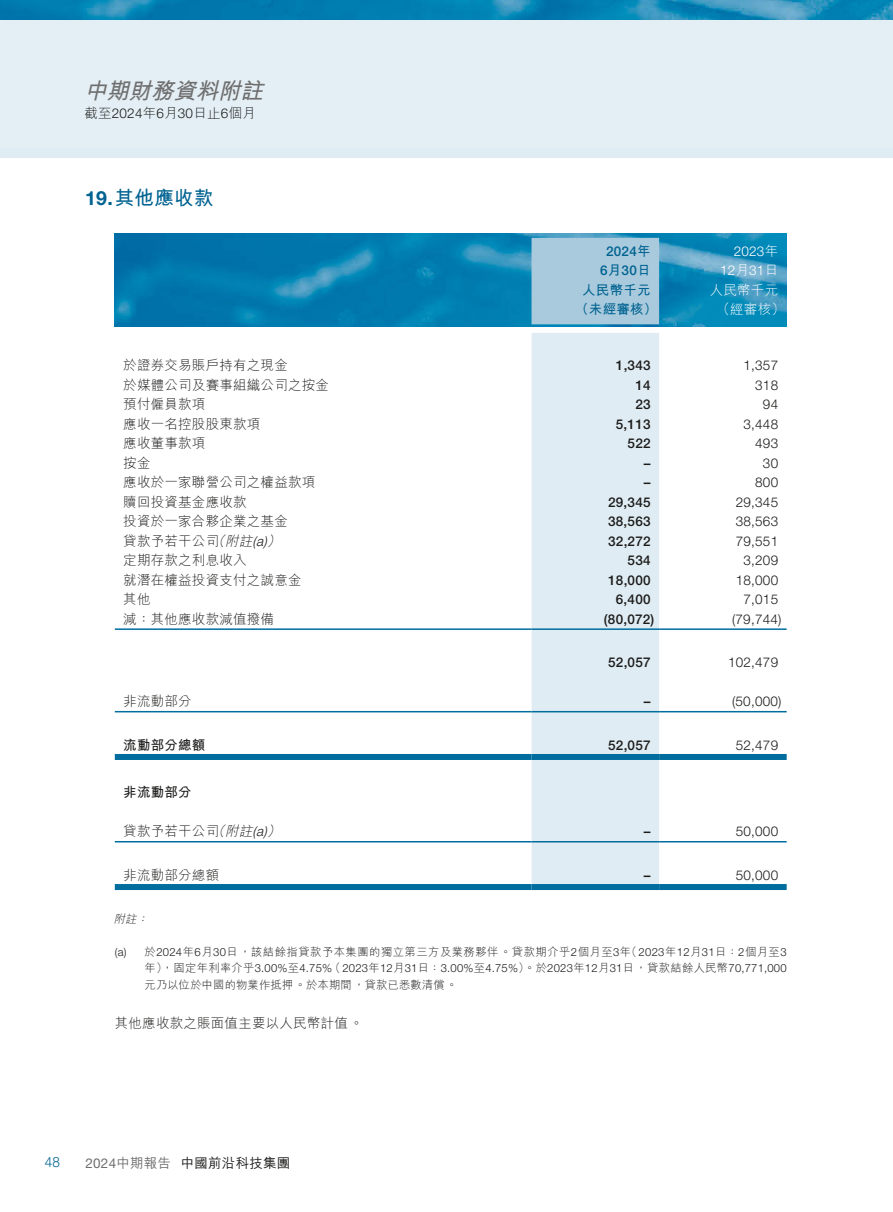
<style>
.page{position:relative;width:893px;height:1212px;background:#fff}
.page>*{position:absolute;margin:0;border:0;box-sizing:border-box;transform-origin:0 0}
.t1{font:italic 700 22.5px "M Hei HK";color:#6f6f6f}
.t2{font:700 19.5px "M Hei HK";letter-spacing:.015em;color:#006291}
.t3{font:300 14.25px "Helvetica Neue LT Pro";color:#006291;scale:.95 1}
.t4{font:300 13.5px "M Hei HK";letter-spacing:.015em;color:#1c1c1b}
.t5{font:300 13.5px "Helvetica Neue LT Pro";letter-spacing:.015em;color:#1c1c1b}
.t6{font:500 13.5px "Helvetica Neue LT Pro";letter-spacing:.015em;color:#1c1c1b}
.t7{font:500 13.5px "M Hei HK";letter-spacing:.015em;color:#1c1c1b}
.t8{font:300 13.5px/19.5px "Helvetica Neue LT Pro";letter-spacing:.015em;color:#fff;text-align:right}
.t9{font:700 13.5px "M Hei HK";letter-spacing:.015em;color:#006291}
.t10{font:700 13.5px "M Hei HK";letter-spacing:.015em;color:#1c1c1b}
.t11{font:500 13.5px/19.5px "Helvetica Neue LT Pro";letter-spacing:.015em;color:#006291;text-align:center}
.t12{font:300 13.5px "M Hei HK";letter-spacing:.015em;color:#fff}
.t13{font:300 11.25px "Helvetica Neue LT Pro";letter-spacing:.02em;color:#1c1c1b}
.t14{font:300 11.25px "M Hei HK";letter-spacing:.05em;color:#1c1c1b}
.t15{font:300 11.25px "M Hei HK";letter-spacing:.015em;color:#1c1c1b}
.t16{font:italic 300 11.25px "M Hei HK";color:#1c1c1b}
.s1{font-family:"Helvetica Neue LT Pro"}
.s2{font-family:"M Hei HK";font-weight:700}
.s3{font-family:"M Hei HK"}
.s4{font-style:italic}
.s5{font-family:"Helvetica Neue LT Pro";font-style:italic}
.s6{font-family:"Helvetica Neue LT Pro";font-weight:400;color:#6f6f6f}
.s7{color:#6f6f6f}
</style>
<div class="page">
<div style="left:0;top:3px;width:893px;height:155px;background:#e0ecf3"></div>
<img style="left:0;top:19px;width:892px;height:1px">
<img style="left:0;top:0;width:892px;height:19px">
<svg style="left:892px;top:0;width:1px;height:19px"></svg>
<img style="left:115px;top:233px;width:672px;height:93px">
<div style="left:531px;top:238px;width:128px;height:86px;background:#a9cadc"></div>
<div style="left:531px;top:333px;width:128px;height:551px;background:#e0ecf3"></div>
<hr style="left:115px;top:628px;width:416px;height:2px;background:#006d9e">
<hr style="left:531px;top:628px;width:128px;height:2px;background:#006d9e">
<hr style="left:659px;top:628px;width:128px;height:2px;background:#006d9e">
<hr style="left:115px;top:711px;width:416px;height:1px;background:#006d9e">
<hr style="left:531px;top:711px;width:128px;height:1px;background:#006d9e">
<hr style="left:659px;top:711px;width:128px;height:1px;background:#006d9e">
<div style="left:115px;top:754px;width:416px;height:6px;background:#006d9e"></div>
<div style="left:531px;top:754px;width:128px;height:6px;background:#006d9e"></div>
<div style="left:659px;top:754px;width:128px;height:6px;background:#006d9e"></div>
<hr style="left:115px;top:841px;width:416px;height:1px;background:#006d9e">
<hr style="left:531px;top:841px;width:128px;height:1px;background:#006d9e">
<hr style="left:659px;top:841px;width:128px;height:1px;background:#006d9e">
<div style="left:115px;top:884px;width:416px;height:6px;background:#006d9e"></div>
<div style="left:531px;top:884px;width:128px;height:6px;background:#006d9e"></div>
<div style="left:659px;top:884px;width:128px;height:6px;background:#006d9e"></div>
<h1 class="t1" style="left:84px;top:74px;width:187px">中期財務資料附註</h1>
<p class="t4" style="left:84px;top:104px;width:173px">截至<span class="s1">2024</span>年<span class="s1">6</span>月<span class="s1">30</span>日止<span class="s1">6</span>個月</p>
<h2 class="t2" style="left:85px;top:184px;width:130px"><span class="s1">19.</span> 其他應收款</h2>
<p class="t11" style="left:600px;top:241px;width:52px">2024<span class="s2">年<br></span>6<span class="s2">月</span>30<span class="s2">日</span></p>
<p class="t8" style="left:720px;top:241px;width:60px">2023<span class="s3">年<br></span>12<span class="s3">月</span>31<span class="s3">日</span></p>
<p class="t9" style="left:582px;top:280px;width:70px">人民幣千元</p>
<p class="t12" style="left:710px;top:280px;width:70px">人民幣千元</p>
<p class="t9" style="left:575px;top:299px;width:84px">（未經審核）</p>
<p class="t12" style="left:716px;top:300px;width:70px">（經審核）</p>
<p class="t4" style="left:123px;top:356px;width:166px">於證券交易賬戶持有之現金</p>
<p class="t6" style="left:616px;top:357px;width:36px">1,343</p>
<p class="t5" style="left:743px;top:357px;width:36px">1,357</p>
<p class="t4" style="left:123px;top:375px;width:207px">於媒體公司及賽事組織公司之按金</p>
<p class="t6" style="left:635px;top:377px;width:17px">14</p>
<p class="t5" style="left:755px;top:377px;width:24px">318</p>
<p class="t4" style="left:123px;top:395px;width:84px">預付僱員款項</p>
<p class="t6" style="left:635px;top:396px;width:17px">23</p>
<p class="t5" style="left:763px;top:396px;width:17px">94</p>
<p class="t4" style="left:123px;top:414px;width:139px">應收一名控股股東款項</p>
<p class="t6" style="left:616px;top:416px;width:36px">5,113</p>
<p class="t5" style="left:743px;top:416px;width:36px">3,448</p>
<p class="t4" style="left:123px;top:434px;width:84px">應收董事款項</p>
<p class="t6" style="left:628px;top:435px;width:24px">522</p>
<p class="t5" style="left:755px;top:435px;width:24px">493</p>
<p class="t4" style="left:123px;top:453px;width:29px">按金</p>
<p class="t6" style="left:644px;top:455px;width:8px">–</p>
<p class="t5" style="left:763px;top:455px;width:17px">30</p>
<p class="t4" style="left:123px;top:473px;width:193px">應收於一家聯營公司之權益款項</p>
<p class="t6" style="left:644px;top:474px;width:8px">–</p>
<p class="t5" style="left:755px;top:474px;width:24px">800</p>
<p class="t4" style="left:123px;top:492px;width:125px">贖回投資基金應收款</p>
<p class="t6" style="left:608px;top:494px;width:44px">29,345</p>
<p class="t5" style="left:736px;top:493px;width:44px">29,345</p>
<p class="t4" style="left:123px;top:512px;width:166px">投資於一家合夥企業之基金</p>
<p class="t6" style="left:608px;top:513px;width:44px">38,563</p>
<p class="t5" style="left:736px;top:513px;width:44px">38,563</p>
<p class="t4" style="left:123px;top:531px;width:163px">貸款予若干公司<span class="s4">（附註</span><span class="s5">(a)</span><span class="s4">）</span></p>
<p class="t6" style="left:608px;top:533px;width:44px">32,272</p>
<p class="t5" style="left:736px;top:533px;width:44px">79,551</p>
<p class="t4" style="left:123px;top:551px;width:125px">定期存款之利息收入</p>
<p class="t6" style="left:628px;top:552px;width:24px">534</p>
<p class="t5" style="left:743px;top:552px;width:36px">3,209</p>
<p class="t4" style="left:123px;top:570px;width:180px">就潛在權益投資支付之誠意金</p>
<p class="t6" style="left:608px;top:572px;width:44px">18,000</p>
<p class="t5" style="left:736px;top:572px;width:44px">18,000</p>
<p class="t4" style="left:123px;top:590px;width:29px">其他</p>
<p class="t6" style="left:616px;top:591px;width:36px">6,400</p>
<p class="t5" style="left:743px;top:591px;width:36px">7,015</p>
<p class="t4" style="left:123px;top:609px;width:152px">減：其他應收款減值撥備</p>
<p class="t6" style="left:604px;top:611px;width:52px">(80,072)</p>
<p class="t5" style="left:732px;top:611px;width:51px">(79,744)</p>
<p class="t6" style="left:608px;top:654px;width:44px">52,057</p>
<p class="t5" style="left:728px;top:654px;width:52px">102,479</p>
<p class="t4" style="left:123px;top:692px;width:70px">非流動部分</p>
<p class="t6" style="left:644px;top:693px;width:8px">–</p>
<p class="t5" style="left:732px;top:693px;width:51px">(50,000)</p>
<p class="t10" style="left:123px;top:735px;width:84px">流動部分總額</p>
<p class="t6" style="left:608px;top:737px;width:44px">52,057</p>
<p class="t5" style="left:736px;top:737px;width:44px">52,479</p>
<p class="t10" style="left:123px;top:782px;width:70px">非流動部分</p>
<p class="t4" style="left:123px;top:822px;width:163px">貸款予若干公司<span class="s4">（附註</span><span class="s5">(a)</span><span class="s4">）</span></p>
<p class="t6" style="left:644px;top:823px;width:8px">–</p>
<p class="t5" style="left:736px;top:823px;width:44px">50,000</p>
<p class="t4" style="left:123px;top:865px;width:97px">非流動部分總額</p>
<p class="t6" style="left:644px;top:867px;width:8px">–</p>
<p class="t5" style="left:736px;top:867px;width:44px">50,000</p>
<p class="t16" style="left:114px;top:910px;width:39px">附註：</p>
<p class="t14" style="left:115px;top:943px;width:673px"><span class="s1">(a)</span> 於<span class="s1">2024</span>年<span class="s1">6</span>月<span class="s1">30</span>日，該結餘指貸款予本集團的獨立第三方及業務夥伴。貸款期介乎<span class="s1">2</span>個月至<span class="s1">3</span>年（<span class="s1">2023</span>年<span class="s1">12</span>月<span class="s1">31</span>日：<span class="s1">2</span>個月至<span class="s1">3</span></p>
<p class="t13" style="left:145px;top:961px;width:644px"><span class="s3">年），固定年利率介乎</span>3.00%<span class="s3">至</span>4.75%<span class="s3">（</span>2023<span class="s3">年</span>12<span class="s3">月</span>31<span class="s3">日：</span>3.00%<span class="s3">至</span>4.75%<span class="s3">）。於</span>2023<span class="s3">年</span>12<span class="s3">月</span>31<span class="s3">日，貸款結餘人民幣</span>70,771,000</p>
<p class="t15" style="left:145px;top:976px;width:314px">元乃以位於中國的物業作抵押。於本期間，貸款已悉數清償。</p>
<p class="t4" style="left:115px;top:1013px;width:250px">其他應收款之賬面值主要以人民幣計值。</p>
<p class="t3" style="left:45px;top:1153px;width:18px">48</p>
<p class="t7" style="left:85px;top:1153px;width:206px"><span class="s6">2024</span><span class="s7">中期報告</span> 中國前沿科技集團</p>
</div>
